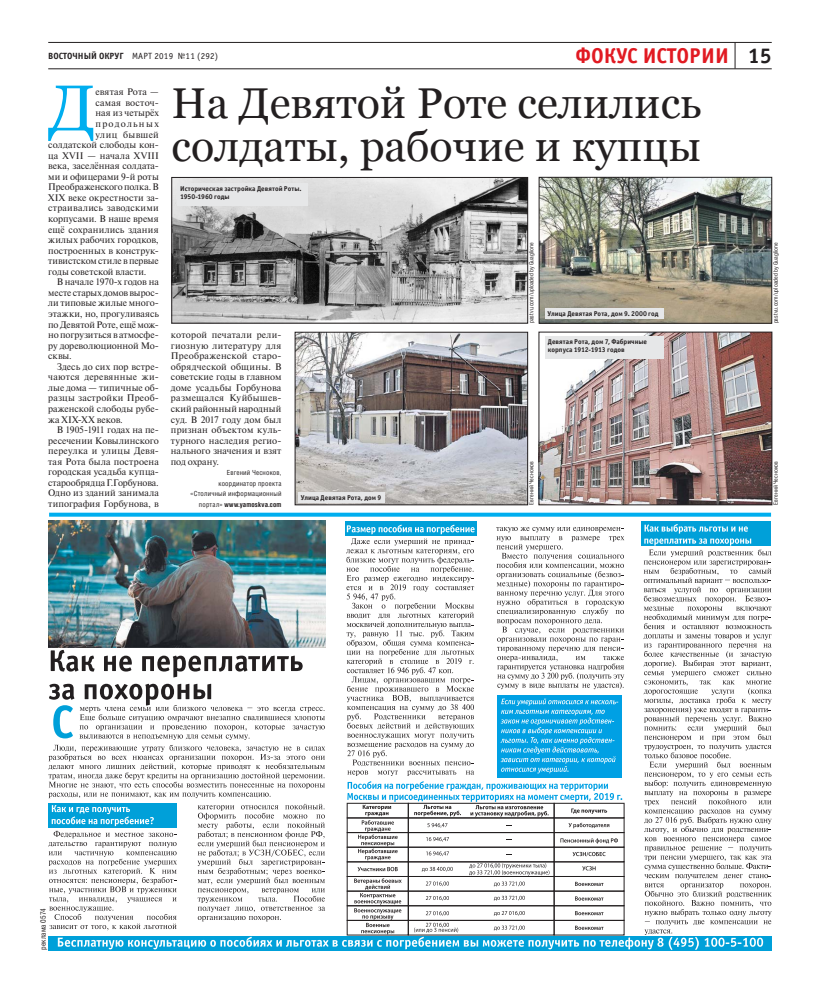
<style>
.page{position:relative;width:820px;height:993px;background:#fff}
.page>*{position:absolute;margin:0;border:0;box-sizing:border-box;transform-origin:0 0}
.t1{font:64.7px "Georgia";color:#00aeef}
.t2{font:43px/43px "Georgia";color:#231f20}
.t3{font:700 21.5px "Officina Sans C";color:#e11a22}
.t4{font:9.5px/10.5px "Newton C";letter-spacing:.005em;color:#231f20;text-align:justify}
.t5{font:9.5px "Newton C";letter-spacing:-.015em;color:#231f20}
.t6{font:9.5px "Newton C";letter-spacing:.025em;color:#231f20}
.t7{font:9.5px "Newton C";letter-spacing:.13em;color:#231f20}
.t8{font:9.5px "Newton C";letter-spacing:.03em;color:#231f20}
.t9{font:9px "Officina Sans C";letter-spacing:.02em;color:#231f20}
.t10{font:7.5px "Helios Cond";color:#231f20}
.t11{font:700 7px/8px "Officina Sans C";letter-spacing:.005em;color:#231f20}
.t12{font:7px/10.5px "Helios Cond";letter-spacing:.025em;color:#231f20;text-align:right}
.t13{font:6px "Helios Cond";letter-spacing:.005em;color:#231f20}
.s1{font-weight:700}
.s2{color:#231f20}
</style>
<div class="page">
<hr style="left:48px;top:42px;width:723px;height:1px;background:#231f20">
<hr style="left:48px;top:69px;width:723px;height:1px;background:#231f20">
<svg style="left:734px;top:43px;width:1px;height:26px"></svg>
<img style="left:173px;top:179px;width:352px;height:142px">
<div style="left:171px;top:177px;width:356px;height:146px;border:1px solid #231f20"></div>
<img style="left:297px;top:334px;width:228px;height:169px">
<div style="left:295px;top:332px;width:232px;height:173px;border:1px solid #231f20"></div>
<img style="left:540px;top:179px;width:229px;height:142px">
<div style="left:538px;top:177px;width:233px;height:146px;border:1px solid #231f20"></div>
<img style="left:540px;top:334px;width:229px;height:169px">
<div style="left:538px;top:332px;width:233px;height:173px;border:1px solid #231f20"></div>
<div style="left:177px;top:183px;width:131px;height:23px;background:#e6e7e8"></div>
<div style="left:544px;top:308px;width:119px;height:10px;background:#e6e7e8"></div>
<div style="left:298px;top:492px;width:86px;height:10px;background:#e6e7e8"></div>
<div style="left:545px;top:336px;width:118px;height:23px;background:#e6e7e8"></div>
<div style="left:641px;top:521px;width:130px;height:25px;background:#00a0d9"></div>
<div style="left:345px;top:521px;width:131px;height:14px;background:#00a0d9"></div>
<div style="left:48px;top:935px;width:723px;height:15px;background:#00a0d9"></div>
<svg style="left:48px;top:523px;width:723px;height:426px"></svg>
<img style="left:48px;top:520px;width:277px;height:127px">
<svg style="left:49px;top:512px;width:721px;height:4px;background:#2bbbf1"></svg>
<p class="t9" style="left:48px;top:53px;width:171px"><span class="s1">ВОСТОЧНЫЙ ОКРУГ</span> МАРТ 2019 №11 (292)</p>
<h3 class="t3" style="left:575px;top:43px;width:197px">ФОКУС ИСТОРИИ <span class="s2">15</span></h3>
<h1 class="t1" style="left:48px;top:71px;width:49px">Д</h1>
<p class="t4" style="left:95px;top:88px;width:65px">евятая Рота —</p>
<h2 class="t2" style="left:171px;top:81px;width:531px">На Девятой Роте селились солдаты, рабочие и купцы</h2>
<p class="t6" style="left:95px;top:99px;width:65px">самая восточ-</p>
<p class="t4" style="left:95px;top:109px;width:65px">ная из четырёх</p>
<p class="t7" style="left:95px;top:120px;width:65px">продольных</p>
<p class="t8" style="left:95px;top:131px;width:65px">улиц бывшей</p>
<p class="t4" style="left:48px;top:140px;width:112px">солдатской слободы кон-</p>
<p class="t4" style="left:48px;top:151px;width:112px">ца XVII — начала XVIII</p>
<p class="t4" style="left:48px;top:161px;width:112px">века, заселённая солдата-</p>
<p class="t4" style="left:48px;top:172px;width:112px">ми и офицерами 9-й роты</p>
<p class="t4" style="left:48px;top:183px;width:112px">Преображенского полка. В</p>
<p class="t4" style="left:48px;top:193px;width:112px">XIX веке окрестности за-</p>
<p class="t4" style="left:48px;top:204px;width:112px">страивались заводскими</p>
<p class="t4" style="left:48px;top:214px;width:112px">корпусами. В наше время</p>
<p class="t4" style="left:48px;top:225px;width:112px">ещё сохранились здания</p>
<p class="t4" style="left:48px;top:235px;width:112px">жилых рабочих городков,</p>
<p class="t4" style="left:48px;top:246px;width:112px">построенных в конструк-</p>
<p class="t5" style="left:48px;top:257px;width:112px">тивистском стиле в первые</p>
<p class="t4" style="left:48px;top:267px;width:100px">годы советской власти.</p>
<p class="t5" style="left:57px;top:278px;width:104px">В начале 1970-х годов на</p>
<p class="t4" style="left:48px;top:288px;width:112px">месте старых домов вырос-</p>
<p class="t4" style="left:48px;top:299px;width:112px">ли типовые жилые много-</p>
<p class="t4" style="left:48px;top:309px;width:112px">этажки, но, прогуливаясь</p>
<p class="t5" style="left:48px;top:321px;width:112px">по Девятой Роте, ещё мож-</p>
<p class="t4" style="left:48px;top:330px;width:112px">но погрузиться в атмосфе-</p>
<p class="t5" style="left:48px;top:342px;width:112px">ру дореволюционной Мо-</p>
<p class="t4" style="left:48px;top:351px;width:25px">сквы.</p>
<p class="t4" style="left:57px;top:362px;width:104px">Здесь до сих пор встре-</p>
<p class="t6" style="left:48px;top:373px;width:112px">чаются деревянные жи-</p>
<p class="t4" style="left:48px;top:383px;width:112px">лые дома — типичные об-</p>
<p class="t4" style="left:48px;top:393px;width:112px">разцы застройки Преоб-</p>
<p class="t4" style="left:48px;top:404px;width:112px">раженской слободы рубе-</p>
<p class="t4" style="left:48px;top:415px;width:76px">жа XIX-ХХ веков.</p>
<p class="t5" style="left:57px;top:426px;width:104px">В 1905-1911 годах на пе-</p>
<p class="t4" style="left:48px;top:436px;width:112px">ресечении Ковылинского</p>
<p class="t6" style="left:48px;top:447px;width:112px">переулка и улицы Девя-</p>
<p class="t4" style="left:48px;top:457px;width:112px">тая Рота была построена</p>
<p class="t4" style="left:48px;top:467px;width:112px">городская усадьба купца-</p>
<p class="t4" style="left:48px;top:478px;width:112px">старообрядца Г.Горбунова.</p>
<p class="t4" style="left:48px;top:488px;width:112px">Одно из зданий занимала</p>
<p class="t4" style="left:48px;top:499px;width:112px">типография Горбунова, в</p>
<p class="t11" style="left:180px;top:184px;width:123px">Историческая застройка Девятой Роты.<br>1950-1960 годы</p>
<p class="t13" style="left:529px;top:323px;width:83px;rotate:-90deg">pastvu.com/uploaded by Guaglione</p>
<p class="t13" style="left:772px;top:323px;width:83px;rotate:-90deg">pastvu.com/uploaded by Guaglione</p>
<p class="t11" style="left:547px;top:309px;width:112px">Улица Девятая Рота, дом 9. 2000 год</p>
<p class="t4" style="left:171px;top:330px;width:112px">которой печатали рели&shy;гиозную литературу для Преображенской старо&shy;обрядческой общины. В советские годы в главном доме усадьбы Горбунова размещался Куйбышев&shy;ский районный народный суд. В 2017 году дом был признан объектом куль&shy;турного наследия регио&shy;нального значения и взят под охрану.</p>
<p class="t12" style="left:190px;top:468px;width:93px">Евгений Чесноков, координатор проекта «Столичный информационный портал» <span class="s1">www.yamoskva.com</span></p>
<p class="t11" style="left:547px;top:338px;width:101px">Девятая Рота, дом 7, Фабричные корпуса 1912-1913 годов</p>
<p class="t13" style="left:529px;top:505px;width:45px;rotate:-90deg">Евгений Чесноков</p>
<p class="t13" style="left:773px;top:505px;width:45px;rotate:-90deg">Евгений Чесноков</p>
<p class="t11" style="left:301px;top:493px;width:82px">Улица Девятая Рота, дом 9</p>
<p class="t10" style="left:40px;top:949px;width:43px;rotate:-90deg">реклама 0574</p>
</div>
